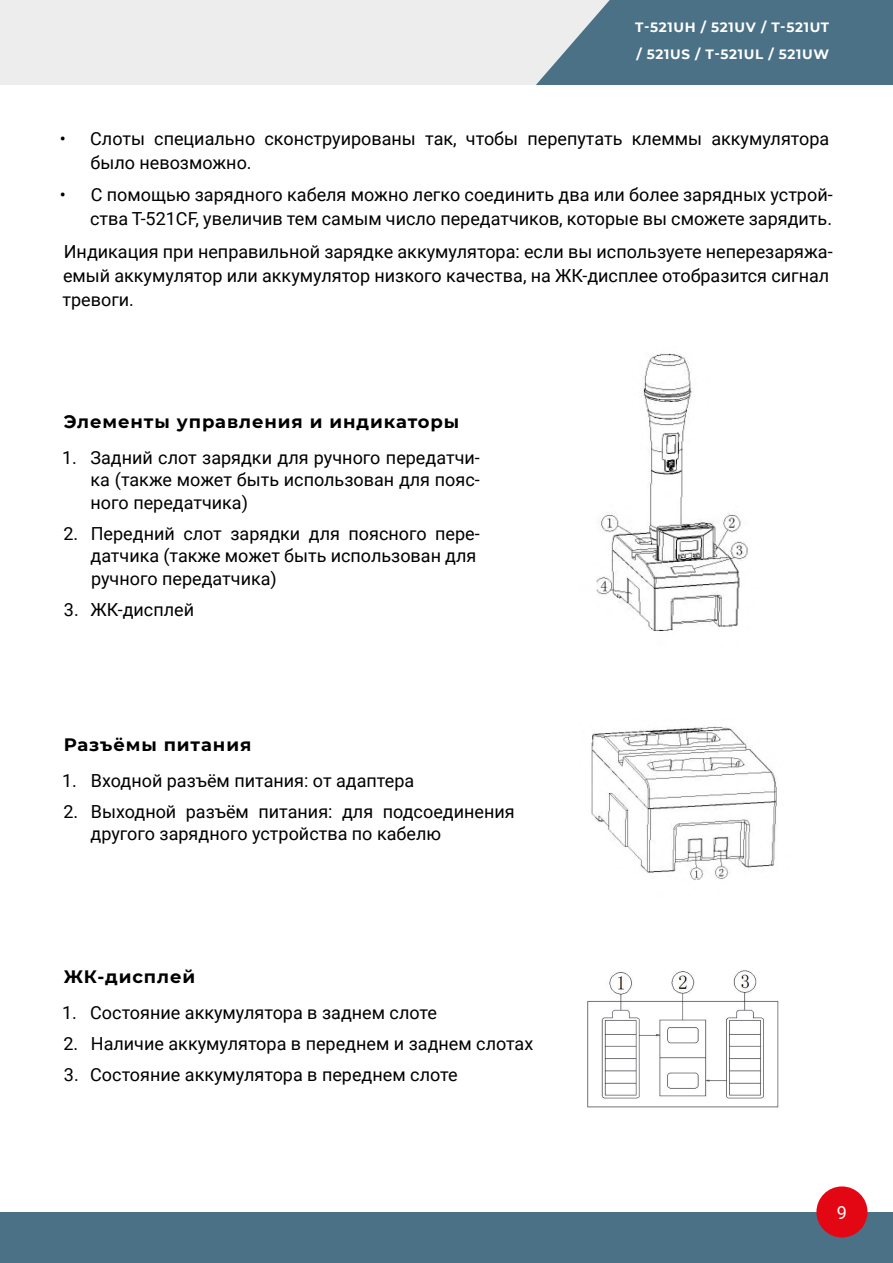
<style>
.page{position:relative;width:893px;height:1263px;background:#fff}
.page>*{position:absolute;margin:0;border:0;box-sizing:border-box;transform-origin:0 0}
.t1{font:18px/22.5px "Roboto";color:#000}
.t2{font:700 18px "Montserrat";letter-spacing:.05em;color:#000}
.t3{font:18px "Roboto";color:#fff}
.t4{font:700 13.5px/27px "Montserrat";letter-spacing:.05em;color:#fff}
</style>
<div class="page">
<div style="left:320px;top:0;width:573px;height:84px;background:#4a7185"></div>
<div style="left:0;top:1212px;width:893px;height:51px;background:#4a7185"></div>
<div style="left:816px;top:1186px;width:51px;height:51px;background:#e30613;border-radius:50%"></div>
<svg style="left:0;top:0;width:621px;height:85px;background:#e0e3e4"></svg>
<img style="left:596px;top:353px;width:152px;height:278px">
<img style="left:591px;top:726px;width:186px;height:154px">
<img style="left:587px;top:970px;width:192px;height:138px">
<p class="t4" style="left:635px;top:13px;width:195px">T-521UH / 521UV / T-521UT / 521US / T-521UL / 521UW</p>
<p class="t1" style="left:90px;top:126px;width:740px;line-height:24px;text-indent:-31px">• Слоты специально сконструированы так, чтобы перепутать клеммы аккумулятора было невозможно.</p>
<p class="t1" style="left:60px;top:182px;width:774px;line-height:24px;text-align:right">• C помощью зарядного кабеля можно легко соединить два или более зарядных устрой&shy;ства T-521CF, увеличив тем самым число передатчиков, которые вы сможете зарядить.</p>
<p class="t1" style="left:63px;top:239px;width:772px;line-height:24px">Индикация при неправильной зарядке аккумулятора: если вы используете неперезаряжа&shy;емый аккумулятор или аккумулятор низкого качества, на ЖК-дисплее отобразится сигнал тревоги.</p>
<p class="t2" style="left:64px;top:409px;width:397px">Элементы управления и индикаторы</p>
<p class="t1" style="left:91px;top:445px;width:391px;text-align:justify;text-indent:-28px">1. Задний слот зарядки для ручного передатчи&shy;ка (также может быть использован для пояс&shy;ного передатчика)</p>
<p class="t1" style="left:90px;top:521px;width:391px;text-indent:-27px">2. Передний слот зарядки для поясного пере&shy;датчика (также может быть использован для ручного передатчика)</p>
<p class="t1" style="left:64px;top:597px;width:132px">3. ЖК-дисплей</p>
<p class="t2" style="left:64px;top:732px;width:189px">Разъёмы питания</p>
<p class="t1" style="left:62px;top:768px;width:354px">1. Входной разъём питания: от адаптера</p>
<p class="t1" style="left:90px;top:799px;width:426px;text-indent:-27px">2. Выходной разъём питания: для подсоединения другого зарядного устройства по кабелю</p>
<p class="t2" style="left:64px;top:964px;width:133px">ЖК-дисплей</p>
<p class="t1" style="left:62px;top:1000px;width:376px">1. Состояние аккумулятора в заднем слоте</p>
<p class="t1" style="left:64px;top:1031px;width:471px">2. Наличие аккумулятора в переднем и заднем слотах</p>
<p class="t1" style="left:64px;top:1062px;width:395px">3. Состояние аккумулятора в переднем слоте</p>
<p class="t3" style="left:837px;top:1200px;width:12px">9</p>
</div>
